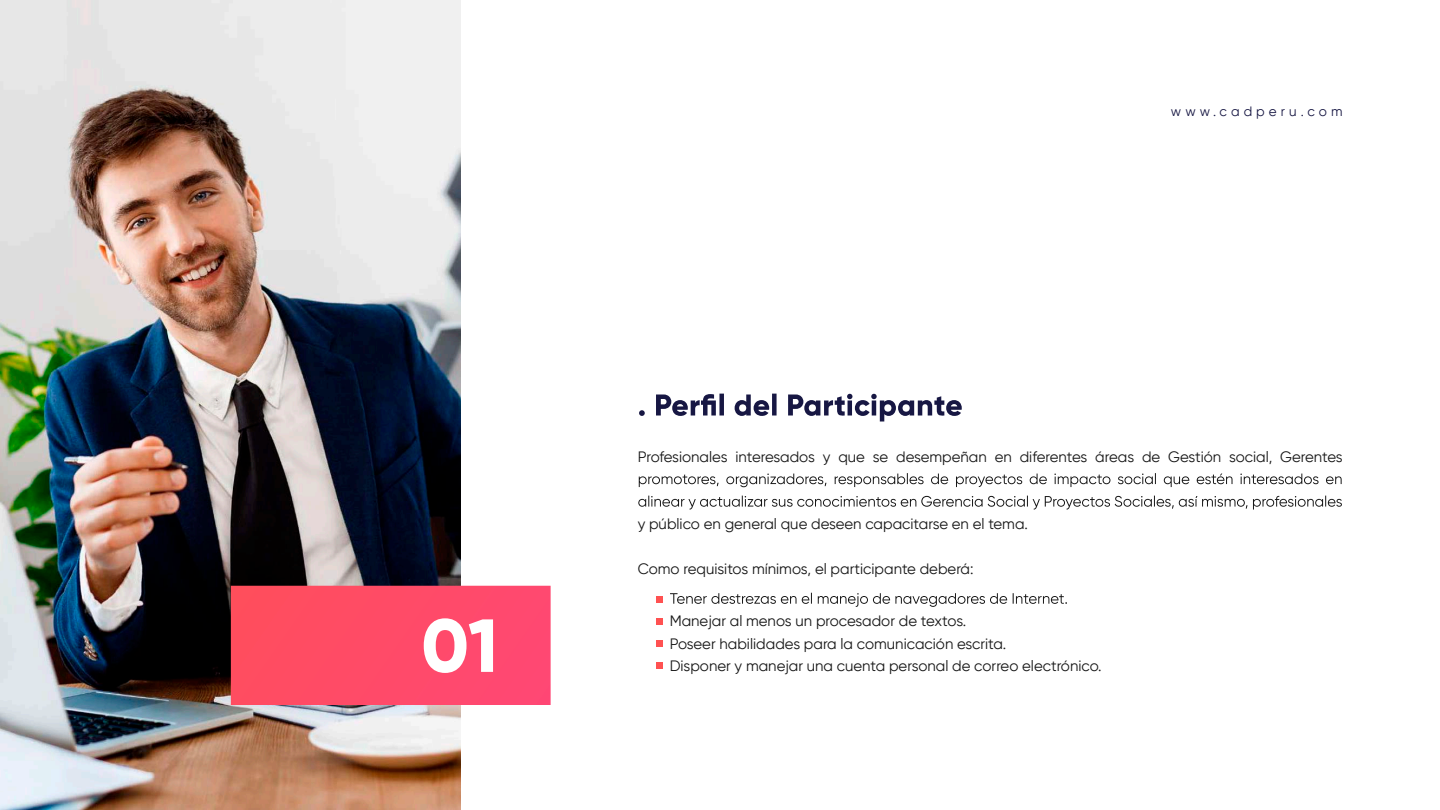
<style>
.page{position:relative;width:1440px;height:810px;background:#fff}
.page>*{position:absolute;margin:0;border:0;box-sizing:border-box;transform-origin:0 0}
.t1{font:800 75px "Gilroy";color:#fff}
.t2{font:15px/22.5px "Gilroy";color:#151515}
.t3{font:13.5px "Gilroy";letter-spacing:.3em;color:#171743}
</style>
<div class="page">
<svg style="left:639px;top:394px;width:323px;height:28px"></svg>
<svg style="left:639px;top:473px;width:703px;height:14px"></svg>
<svg style="left:638px;top:496px;width:704px;height:14px"></svg>
<svg style="left:670px;top:593px;width:397px;height:14px"></svg>
<svg style="left:657px;top:596px;width:6px;height:6px"></svg>
<svg style="left:657px;top:641px;width:6px;height:6px"></svg>
<svg style="left:657px;top:663px;width:6px;height:6px"></svg>
<div style="left:657px;top:618px;width:6px;height:7px;background:#ff5151"></div>
<img style="left:0;top:0;width:460px;height:810px">
<svg style="left:231px;top:586px;width:320px;height:119px"></svg>
<h1 class="t1" style="left:422px;top:598px;width:78px">01</h1>
<p class="t3" style="left:1171px;top:103px;width:173px">www.cadperu.com</p>
<p class="t2" style="left:638px;top:445px;width:707px">Profesionales interesados y que se desempeñan en diferentes áreas de Gestión social, Gerentes</p>
<p class="t2" style="left:638px;top:512px;width:392px">y público en general que deseen capacitarse en el tema.</p>
<p class="t2" style="left:638px;top:557px;width:337px">Como requisitos mínimos, el participante deberá:</p>
<p class="t2" style="left:670px;top:610px;width:338px">Manejar al menos un procesador de textos.<br>Poseer habilidades para la comunicación escrita.</p>
<p class="t2" style="left:670px;top:655px;width:433px">Disponer y manejar una cuenta personal de correo electrónico.</p>
</div>
